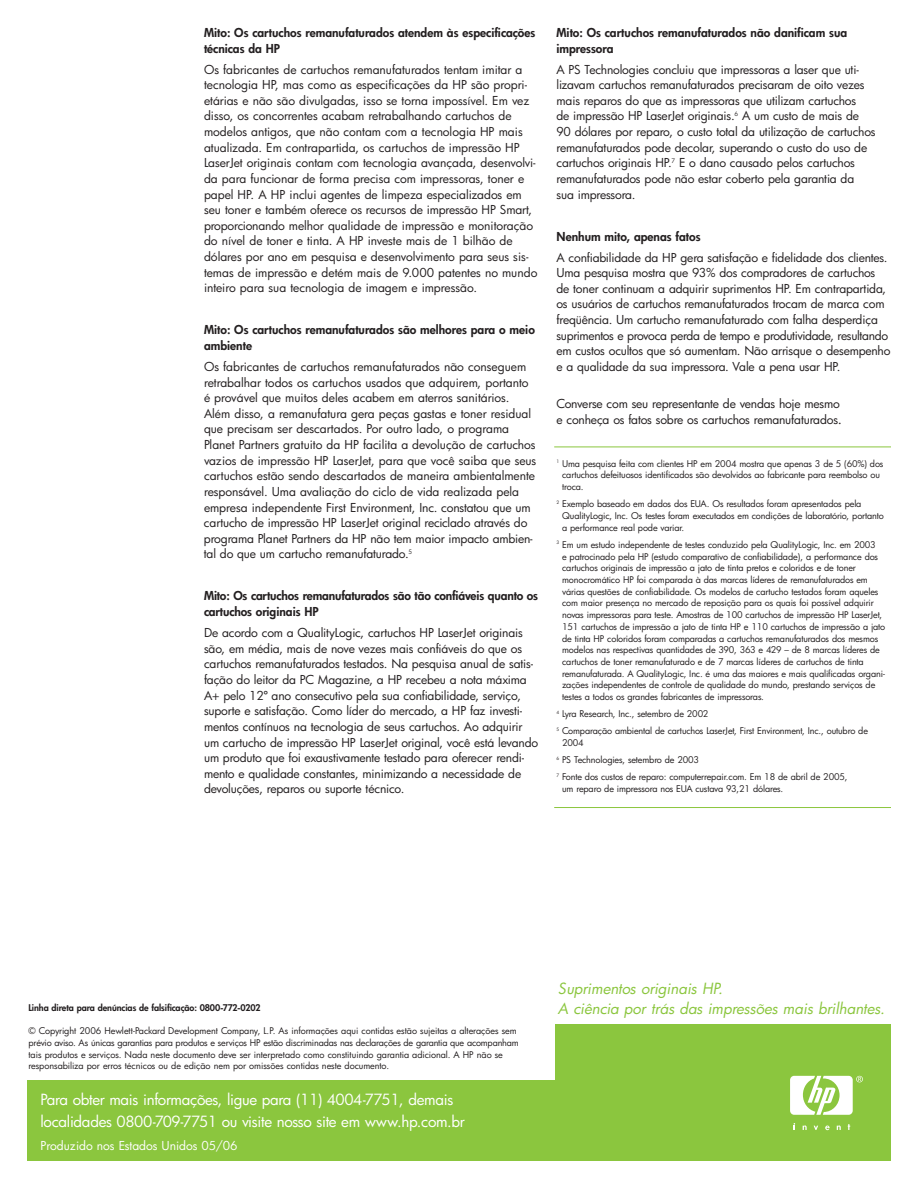
<style>
.page{position:relative;width:918px;height:1188px;background:#fff}
.page>*{position:absolute;margin:0;border:0;box-sizing:border-box;transform-origin:0 0}
.t1{font:15px/22.5px "Futura";letter-spacing:-.02em;color:#fff}
.t2{font:italic 15px/19.5px "Futura";color:#8bc63e}
.t3{font:12px/15.6px "Futura";letter-spacing:-.01em;color:#231f20}
.t4{font:800 12px/15.6px "Futura";color:#231f20}
.t5{font:12px "Futura";letter-spacing:-.005em;color:#fff}
.t6{font:9px/11.7px "Futura";letter-spacing:-.015em;color:#231f20}
.t7{font:800 9px "Futura";letter-spacing:-.005em;color:#231f20}
.s1{font-size:13.5px}
</style>
<div class="page">
<hr style="left:554px;top:447px;width:337px;height:1px;background:#8bc63e">
<hr style="left:554px;top:807px;width:337px;height:1px;background:#8bc63e">
<div style="left:556px;top:1024px;width:335px;height:137px;background:#8bc63e"></div>
<div style="left:27px;top:1080px;width:553px;height:81px;background:#8bc63e"></div>
<svg style="left:814px;top:1126px;width:4px;height:4px"></svg>
<svg style="left:803px;top:1125px;width:4px;height:5px"></svg>
<svg style="left:837px;top:1125px;width:4px;height:5px"></svg>
<svg style="left:825px;top:1126px;width:5px;height:4px"></svg>
<svg style="left:848px;top:1124px;width:2px;height:6px"></svg>
<svg style="left:790px;top:1076px;width:73px;height:39px"></svg>
<p class="t4" style="left:204px;top:26px;width:333px">Mito: Os cartuchos remanufaturados atendem às especificações técnicas da HP</p>
<p class="t3" style="left:204px;top:62px;width:335px">Os fabricantes de cartuchos remanufaturados tentam imitar a tecnologia HP, mas como as especificações da HP são propri&shy;etárias e não são divulgadas, isso se torna impossível. Em vez disso, os concorrentes acabam retrabalhando cartuchos de modelos antigos, que não contam com a tecnologia HP mais atualizada. Em contrapartida, os cartuchos de impressão HP LaserJet originais contam com tecnologia avançada, desenvolvi&shy;da para funcionar de forma precisa com impressoras, toner e papel HP. A HP inclui agentes de limpeza especializados em seu toner e também oferece os recursos de impressão HP Smart, proporcionando melhor qualidade de impressão e monitoração do nível de toner e tinta. A HP investe mais de 1 bilhão de dólares por ano em pesquisa e desenvolvimento para seus sis&shy;temas de impressão e detém mais de 9.000 patentes no mundo inteiro para sua tecnologia de imagem e impressão.</p>
<p class="t4" style="left:204px;top:323px;width:332px">Mito: Os cartuchos remanufaturados são melhores para o meio ambiente</p>
<p class="t3" style="left:204px;top:360px;width:334px">Os fabricantes de cartuchos remanufaturados não conseguem retrabalhar todos os cartuchos usados que adquirem, portanto é provável que muitos deles acabem em aterros sanitários.<br>Além disso, a remanufatura gera peças gastas e toner residual que precisam ser descartados. Por outro lado, o programa Planet Partners gratuito da HP facilita a devolução de cartuchos vazios de impressão HP LaserJet, para que você saiba que seus cartuchos estão sendo descartados de maneira ambientalmente responsável. Uma avaliação do ciclo de vida realizada pela empresa independente First Environment, Inc. constatou que um cartucho de impressão HP LaserJet original reciclado através do programa Planet Partners da HP não tem maior impacto ambien&shy;tal do que um cartucho remanufaturado.<sup>5</sup></p>
<p class="t4" style="left:204px;top:589px;width:336px">Mito: Os cartuchos remanufaturados são tão confiáveis quanto os cartuchos originais HP</p>
<p class="t3" style="left:204px;top:626px;width:336px">De acordo com a QualityLogic, cartuchos HP LaserJet originais são, em média, mais de nove vezes mais confiáveis do que os cartuchos remanufaturados testados. Na pesquisa anual de satis&shy;fação do leitor da PC Magazine, a HP recebeu a nota máxima A+ pelo 12º ano consecutivo pela sua confiabilidade, serviço, suporte e satisfação. Como líder do mercado, a HP faz investi&shy;mentos contínuos na tecnologia de seus cartuchos. Ao adquirir um cartucho de impressão HP LaserJet original, você está levando um produto que foi exaustivamente testado para oferecer rendi&shy;mento e qualidade constantes, minimizando a necessidade de devoluções, reparos ou suporte técnico.</p>
<p class="t4" style="left:556px;top:26px;width:292px">Mito: Os cartuchos remanufaturados não danificam sua impressora</p>
<p class="t3" style="left:556px;top:62px;width:321px">A PS Technologies concluiu que impressoras a laser que uti&shy;lizavam cartuchos remanufaturados precisaram de oito vezes mais reparos do que as impressoras que utilizam cartuchos<br>de impressão HP LaserJet originais.<sup>6</sup> A um custo de mais de 90 dólares por reparo, o custo total da utilização de cartuchos remanufaturados pode decolar, superando o custo do uso de cartuchos originais HP.<sup>7</sup> E o dano causado pelos cartuchos remanufaturados pode não estar coberto pela garantia da<br>sua impressora.</p>
<p class="t4" style="left:556px;top:229px;width:146px">Nenhum mito, apenas fatos</p>
<p class="t3" style="left:556px;top:250px;width:336px">A confiabilidade da HP gera satisfação e fidelidade dos clientes.<br>Uma pesquisa mostra que 93% dos compradores de cartuchos de toner continuam a adquirir suprimentos HP. Em contrapartida, os usuários de cartuchos remanufaturados trocam de marca com freqüência. Um cartucho remanufaturado com falha desperdiça suprimentos e provoca perda de tempo e produtividade, resultando em custos ocultos que só aumentam. Não arrisque o desempenho e a qualidade da sua impressora. Vale a pena usar HP.</p>
<p class="t3" style="left:556px;top:396px;width:287px;line-height:16.8px">Converse com seu representante de vendas hoje mesmo e conheça os fatos sobre os cartuchos remanufaturados<span class="s1">.</span></p>
<p class="t6" style="left:562px;top:458px;width:323px;text-indent:-6px"><sup>1</sup> Uma pesquisa feita com clientes HP em 2004 mostra que apenas 3 de 5 (60%) dos cartuchos defeituosos identificados são devolvidos ao fabricante para reembolso ou troca.</p>
<p class="t6" style="left:562px;top:499px;width:323px;text-indent:-6px"><sup>2</sup> Exemplo baseado em dados dos EUA. Os resultados foram apresentados pela<br>QualityLogic, Inc. Os testes foram executados em condições de laboratório, portanto a performance real pode variar.</p>
<p class="t6" style="left:562px;top:539px;width:325px;text-indent:-6px"><sup>3</sup> Em um estudo independente de testes conduzido pela QualityLogic, Inc. em 2003<br>e patrocinado pela HP (estudo comparativo de confiabilidade), a performance dos cartuchos originais de impressão a jato de tinta pretos e coloridos e de toner monocromático HP foi comparada à das marcas líderes de remanufaturados em várias questões de confiabilidade. Os modelos de cartucho testados foram aqueles com maior presença no mercado de reposição para os quais foi possível adquirir novas impressoras para teste. Amostras de 100 cartuchos de impressão HP LaserJet, 151 cartuchos de impressão a jato de tinta HP e 110 cartuchos de impressão a jato de tinta HP coloridos foram comparadas a cartuchos remanufaturados dos mesmos modelos nas respectivas quantidades de 390, 363 e 429 – de 8 marcas líderes de cartuchos de toner remanufaturado e de 7 marcas líderes de cartuchos de tinta remanufaturada. A QualityLogic, Inc. é uma das maiores e mais qualificadas organi&shy;zações independentes de controle de qualidade do mundo, prestando serviços de testes a todos os grandes fabricantes de impressoras.</p>
<p class="t6" style="left:556px;top:706px;width:313px;line-height:17.1px"><sup>4</sup> Lyra Research, Inc., setembro de 2002<br><sup>5</sup> Comparação ambiental de cartuchos LaserJet, First Environment, Inc., outubro de</p>
<p class="t6" style="left:556px;top:735px;width:293px;line-height:17.1px;text-indent:6px">2004<br><sup>6</sup> PS Technologies, setembro de 2003<br><sup>7</sup> Fonte dos custos de reparo: computerrepair.com. Em 18 de abril de 2005,</p>
<p class="t6" style="left:562px;top:784px;width:223px">um reparo de impressora nos EUA custava 93,21 dólares.</p>
<p class="t7" style="left:28px;top:1003px;width:234px">Linha direta para denúncias de falsificação: 0800-772-0202</p>
<p class="t6" style="left:28px;top:1026px;width:492px">© Copyright 2006 Hewlett-Packard Development Company, L.P. As informações aqui contidas estão sujeitas a alterações sem prévio aviso. As únicas garantias para produtos e serviços HP estão discriminadas nas declarações de garantia que acompanham tais produtos e serviços. Nada neste documento deve ser interpretado como constituindo garantia adicional. A HP não se responsabiliza por erros técnicos ou de edição nem por omissões contidas neste documento.</p>
<p class="t1" style="left:40px;top:1089px;width:426px">Para obter mais informações, ligue para (11) 4004-7751, demais localidades 0800-709-7751 ou visite nosso site em www.hp.com.br</p>
<p class="t5" style="left:40px;top:1140px;width:199px">Produzido nos Estados Unidos 05/06</p>
<p class="t2" style="left:558px;top:980px;width:328px">Suprimentos originais HP.<br>A ciência por trás das impressões mais brilhantes.</p>
</div>
